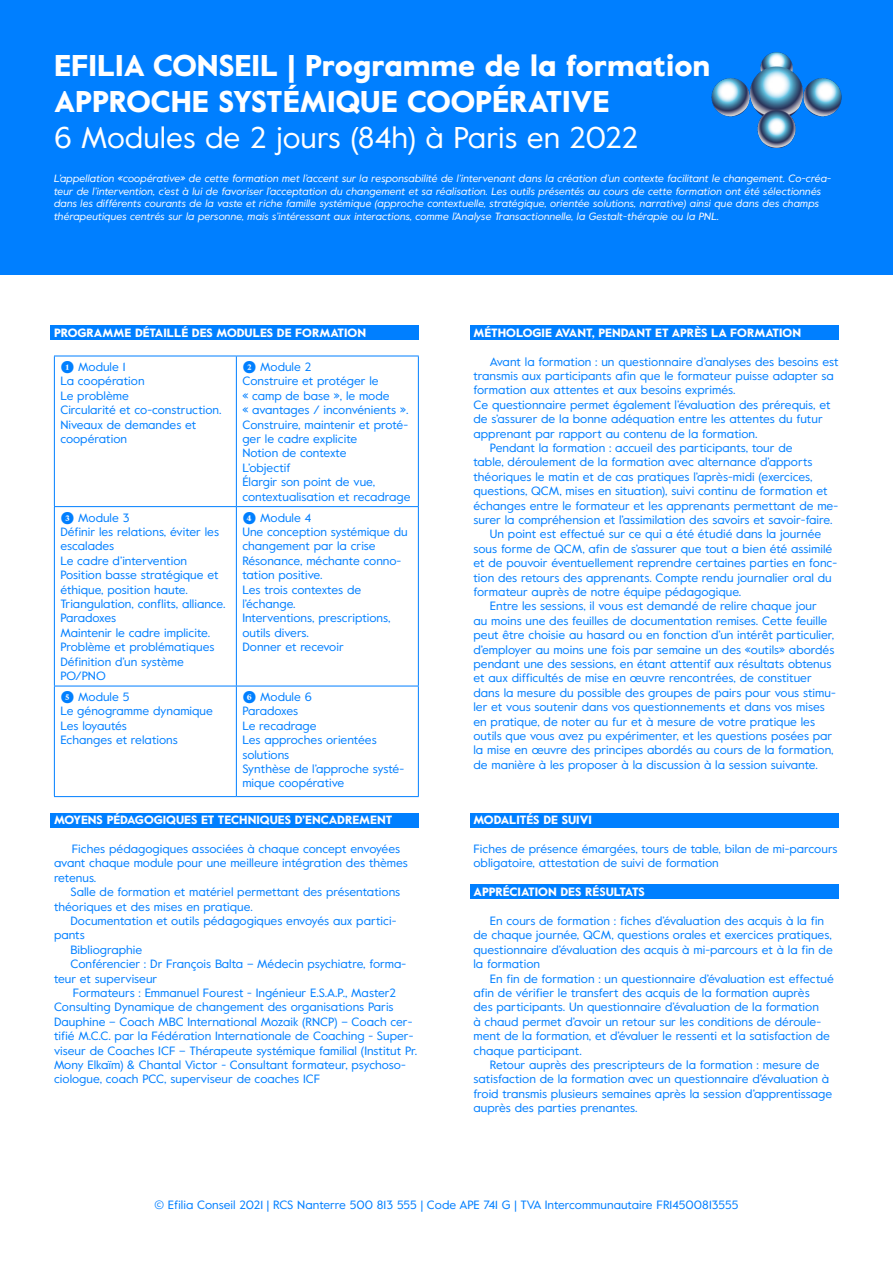
<style>
.page{position:relative;width:893px;height:1263px;background:#fff}
.page>*{position:absolute;margin:0;border:0;box-sizing:border-box;transform-origin:0 0}
.t1{font:900 30px "Value";color:#fff}
.t2{font:30px "Value";color:#fff}
.t3{font:12px/14.4px "Value";color:#007fff}
.t4{font:900 12px "Value";color:#fff}
.t5{font:italic 10.5px/12.6px "Value";color:#fff}
.s1{font-family:"Boogy Brut";font-weight:700}
</style>
<div class="page">
<div style="left:470px;top:884px;width:369px;height:14px;background:#007fff"></div>
<div style="left:50px;top:325px;width:369px;height:15px;background:#007fff"></div>
<div style="left:470px;top:325px;width:369px;height:15px;background:#007fff"></div>
<div style="left:50px;top:813px;width:369px;height:14px;background:#007fff"></div>
<div style="left:470px;top:813px;width:369px;height:14px;background:#007fff"></div>
<div style="left:0;top:0;width:893px;height:274px;background:#007fff"></div>
<img style="left:711px;top:52px;width:131px;height:96px">
<hr style="left:54px;top:356px;width:182px;height:1px;background:#007fff">
<hr style="left:54px;top:356px;width:1px;height:150px;background:#007fff">
<hr style="left:236px;top:356px;width:183px;height:1px;background:#007fff">
<hr style="left:236px;top:356px;width:1px;height:150px;background:#007fff">
<hr style="left:418px;top:356px;width:1px;height:150px;background:#007fff">
<hr style="left:54px;top:506px;width:182px;height:1px;background:#007fff">
<hr style="left:54px;top:507px;width:1px;height:179px;background:#007fff">
<hr style="left:236px;top:506px;width:183px;height:1px;background:#007fff">
<hr style="left:236px;top:507px;width:1px;height:179px;background:#007fff">
<hr style="left:418px;top:507px;width:1px;height:179px;background:#007fff">
<hr style="left:54px;top:686px;width:182px;height:1px;background:#007fff">
<hr style="left:54px;top:686px;width:1px;height:110px;background:#007fff">
<hr style="left:236px;top:686px;width:183px;height:1px;background:#007fff">
<hr style="left:236px;top:686px;width:1px;height:110px;background:#007fff">
<hr style="left:418px;top:686px;width:1px;height:110px;background:#007fff">
<hr style="left:54px;top:796px;width:182px;height:1px;background:#007fff">
<hr style="left:236px;top:796px;width:183px;height:1px;background:#007fff">
<p class="t1" style="left:54px;top:44px;width:658px">EFILIA CONSEIL | Programme de la formation</p>
<p class="t1" style="left:54px;top:80px;width:557px">APPROCHE SYSTÉMIQUE COOPÉRATIVE</p>
<p class="t2" style="left:54px;top:116px;width:586px">6 Modules de 2 jours (84h) à Paris en 2022</p>
<p class="t5" style="left:54px;top:172px;width:779px">L’appellation «coopérative» de cette formation met l’accent sur la responsabilité de l’intervenant dans la création d’un contexte facilitant le changement. Co-créa&shy;teur de l’intervention, c’est à lui de favoriser l’acceptation du changement et sa réalisation. Les outils présentés au cours de cette formation ont été sélectionnés dans les différents courants de la vaste et riche famille systémique (approche contextuelle, stratégique, orientée solutions, narrative) ainsi que dans des champs thérapeutiques centrés sur la personne, mais s’intéressant aux interactions, comme l’Analyse Transactionnelle, la Gestalt-thérapie ou la PNL.</p>
<p class="t4" style="left:54px;top:324px;width:314px">PROGRAMME DÉTAILLÉ DES MODULES DE FORMATION</p>
<p class="t3" style="left:60px;top:359px;width:67px"><span class="s1">➊</span> Module 1</p>
<p class="t3" style="left:60px;top:374px;width:86px">La coopération</p>
<p class="t3" style="left:60px;top:388px;width:70px">Le problème</p>
<p class="t3" style="left:60px;top:402px;width:163px">Circularité et co-construction.</p>
<p class="t3" style="left:60px;top:417px;width:137px">Niveaux de demandes et coopération</p>
<p class="t3" style="left:242px;top:359px;width:70px"><span class="s1">➋</span> Module 2</p>
<p class="t3" style="left:242px;top:374px;width:168px">Construire et protéger le<br>« camp de base », le mode<br>« avantages / inconvénients ».<br>Construire, maintenir et proté&shy;ger le cadre explicite</p>
<p class="t3" style="left:242px;top:446px;width:106px">Notion de contexte</p>
<p class="t3" style="left:242px;top:460px;width:50px">L’objectif</p>
<p class="t3" style="left:242px;top:474px;width:170px">Élargir son point de vue, contextualisation et recadrage</p>
<p class="t3" style="left:60px;top:510px;width:71px"><span class="s1">➌</span> Module 3</p>
<p class="t3" style="left:60px;top:524px;width:160px">Définir les relations, éviter les escalades</p>
<p class="t3" style="left:60px;top:553px;width:128px">Le cadre d’intervention</p>
<p class="t3" style="left:60px;top:567px;width:160px">Position basse stratégique et éthique, position haute.</p>
<p class="t3" style="left:60px;top:596px;width:167px">Triangulation, conflits, alliance.</p>
<p class="t3" style="left:60px;top:611px;width:57px">Paradoxes</p>
<p class="t3" style="left:60px;top:625px;width:151px">Maintenir le cadre implicite.</p>
<p class="t3" style="left:60px;top:639px;width:156px">Problème et problématiques</p>
<p class="t3" style="left:60px;top:654px;width:125px">Définition d’un système</p>
<p class="t3" style="left:60px;top:668px;width:47px">PO/PNO</p>
<p class="t3" style="left:60px;top:689px;width:70px"><span class="s1">➎</span> Module 5</p>
<p class="t3" style="left:60px;top:704px;width:154px">Le génogramme dynamique</p>
<p class="t3" style="left:60px;top:718px;width:68px">Les loyautés</p>
<p class="t3" style="left:60px;top:732px;width:119px">Echanges et relations</p>
<p class="t3" style="left:242px;top:510px;width:70px"><span class="s1">➍</span> Module 4</p>
<p class="t3" style="left:242px;top:524px;width:167px">Une conception systémique du changement par la crise</p>
<p class="t3" style="left:242px;top:553px;width:160px">Résonance, méchante conno&shy;tation positive.</p>
<p class="t3" style="left:242px;top:582px;width:120px">Les trois contextes de l’échange.</p>
<p class="t3" style="left:242px;top:611px;width:150px">Interventions, prescriptions, outils divers.</p>
<p class="t3" style="left:242px;top:639px;width:103px">Donner et recevoir</p>
<p class="t3" style="left:242px;top:689px;width:71px"><span class="s1">➏</span> Module 6</p>
<p class="t3" style="left:242px;top:704px;width:57px">Paradoxes</p>
<p class="t3" style="left:242px;top:718px;width:76px">Le recadrage</p>
<p class="t3" style="left:242px;top:732px;width:136px">Les approches orientées solutions</p>
<p class="t3" style="left:242px;top:761px;width:163px">Synthèse de l’approche systé&shy;mique coopérative</p>
<p class="t4" style="left:54px;top:812px;width:340px">MOYENS PÉDAGOGIQUES ET TECHNIQUES D’ENCADREMENT</p>
<p class="t3" style="left:54px;top:841px;width:355px;text-indent:18px">Fiches pédagogiques associées à chaque concept envoyées avant chaque module pour une meilleure intégration des thèmes retenus.</p>
<p class="t3" style="left:54px;top:884px;width:348px;text-indent:16px">Salle de formation et matériel permettant des présentations théoriques et des mises en pratique.</p>
<p class="t3" style="left:54px;top:913px;width:344px;text-indent:16px">Documentation et outils pédagogiques envoyés aux partici&shy;pants</p>
<p class="t3" style="left:70px;top:942px;width:73px">Bibliographie</p>
<p class="t3" style="left:54px;top:956px;width:354px;text-indent:16px">Conférencier : Dr François Balta – Médecin psychiatre, forma&shy;teur et superviseur</p>
<p class="t3" style="left:54px;top:985px;width:365px;text-indent:19px">Formateurs : Emmanuel Fourest - Ingénieur E.S.A.P., Master2<br>Consulting Dynamique de changement des organisations Paris Dauphine – Coach MBC International Mozaik (RNCP) – Coach cer&shy;tifié M.C.C. par la Fédération Internationale de Coaching - Super&shy;viseur de Coaches ICF – Thérapeute systémique familial (Institut Pr.<br>Mony Elkaïm) &amp; Chantal Victor - Consultant formateur, psychoso&shy;ciologue, coach PCC, superviseur de coaches ICF</p>
<p class="t4" style="left:473px;top:324px;width:329px">MÉTHOLOGIE AVANT, PENDANT ET APRÈS LA FORMATION</p>
<p class="t3" style="left:473px;top:354px;width:367px;text-indent:16px">Avant la formation : un questionnaire d’analyses des besoins est transmis aux participants afin que le formateur puisse adapter sa formation aux attentes et aux besoins exprimés.</p>
<p class="t3" style="left:473px;top:397px;width:359px">Ce questionnaire permet également l’évaluation des prérequis, et de s’assurer de la bonne adéquation entre les attentes du futur apprenant par rapport au contenu de la formation.</p>
<p class="t3" style="left:473px;top:440px;width:366px;text-indent:16px">Pendant la formation : accueil des participants, tour de<br>table, déroulement de la formation avec alternance d’apports théoriques le matin et de cas pratiques l’après-midi (exercices, questions, QCM, mises en situation), suivi continu de formation et échanges entre le formateur et les apprenants permettant de me&shy;surer la compréhension et l’assimilation des savoirs et savoir-faire.</p>
<p class="t3" style="left:473px;top:527px;width:365px;text-indent:16px">Un point est effectué sur ce qui a été étudié dans la journée sous forme de QCM, afin de s’assurer que tout a bien été assimilé et de pouvoir éventuellement reprendre certaines parties en fonc&shy;tion des retours des apprenants. Compte rendu journalier oral du formateur auprès de notre équipe pédagogique.</p>
<p class="t3" style="left:473px;top:599px;width:364px;text-indent:16px">Entre les sessions, il vous est demandé de relire chaque jour<br>au moins une des feuilles de documentation remises. Cette feuille peut être choisie au hasard ou en fonction d’un intérêt particulier, d’employer au moins une fois par semaine un des «outils» abordés pendant une des sessions, en étant attentif aux résultats obtenus et aux difficultés de mise en œuvre rencontrées, de constituer dans la mesure du possible des groupes de pairs pour vous stimu&shy;ler et vous soutenir dans vos questionnements et dans vos mises en pratique, de noter au fur et à mesure de votre pratique les outils que vous avez pu expérimenter, et les questions posées par la mise en œuvre des principes abordés au cours de la formation, de manière à les proposer à la discussion à la session suivante.</p>
<p class="t4" style="left:473px;top:812px;width:120px">MODALITÉS DE SUIVI</p>
<p class="t3" style="left:473px;top:841px;width:366px">Fiches de présence émargées, tours de table, bilan de mi-parcours obligatoire, attestation de suivi de formation</p>
<p class="t4" style="left:473px;top:884px;width:173px">APPRÉCIATION DES RÉSULTATS</p>
<p class="t3" style="left:473px;top:913px;width:361px;text-indent:16px">En cours de formation : fiches d’évaluation des acquis à la fin de chaque journée, QCM, questions orales et exercices pratiques, questionnaire d’évaluation des acquis à mi-parcours et à la fin de la formation</p>
<p class="t3" style="left:473px;top:971px;width:362px;text-indent:16px">En fin de formation : un questionnaire d’évaluation est effectué afin de vérifier le transfert des acquis de la formation auprès<br>des participants. Un questionnaire d’évaluation de la formation<br>à chaud permet d’avoir un retour sur les conditions de déroule&shy;ment de la formation, et d’évaluer le ressenti et la satisfaction de chaque participant.</p>
<p class="t3" style="left:473px;top:1057px;width:360px;text-indent:16px">Retour auprès des prescripteurs de la formation : mesure de satisfaction de la formation avec un questionnaire d’évaluation à froid transmis plusieurs semaines après la session d’apprentissage auprès des parties prenantes.</p>
<p class="t3" style="left:154px;top:1197px;width:585px">© Efilia Conseil 2021 | RCS Nanterre 500 813 555 | Code APE 741 G | TVA Intercommunautaire FR14500813555</p>
</div>
